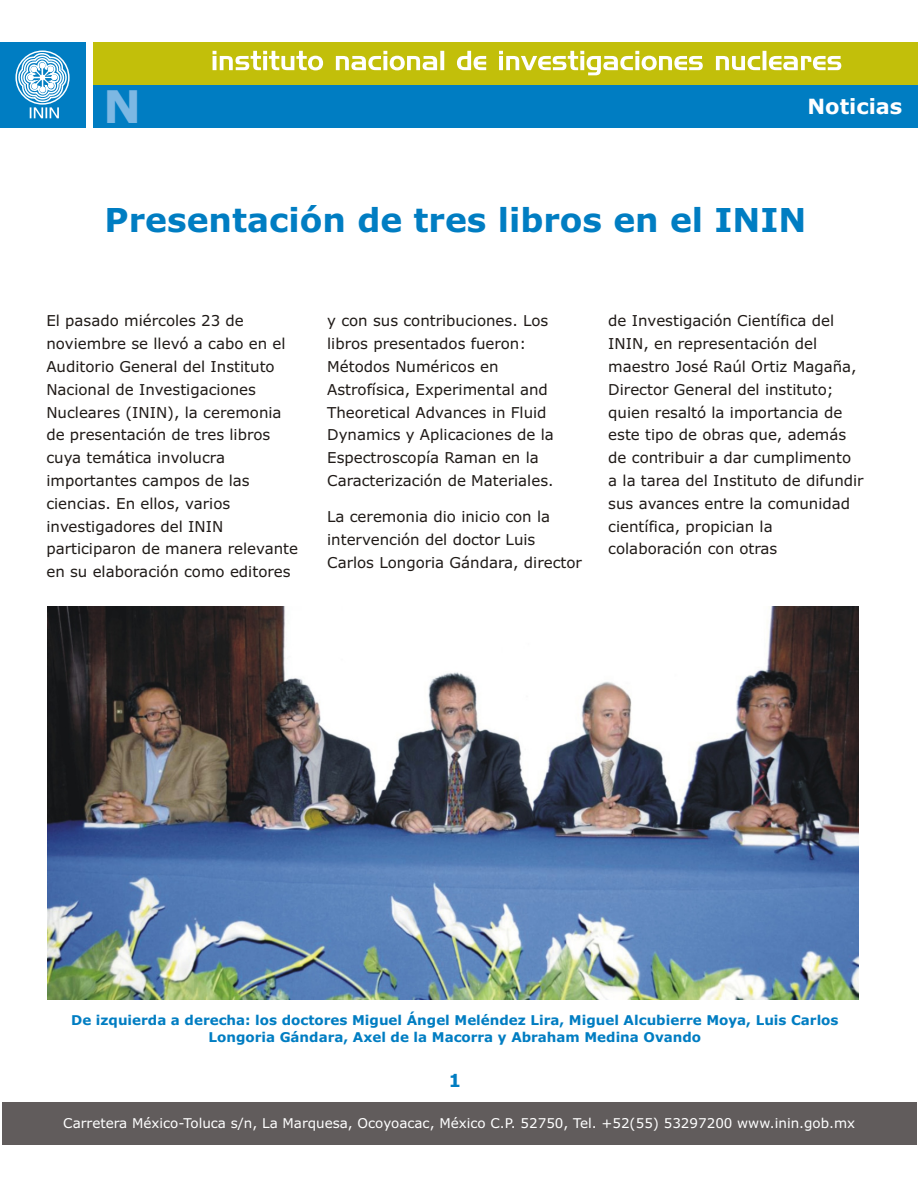
<style>
.page{position:relative;width:918px;height:1188px;background:#fff}
.page>*{position:absolute;margin:0;border:0;box-sizing:border-box;transform-origin:0 0}
.t1{font:700 45px "Verdana";color:#7db8e3}
.t2{font:700 33px "Verdana";color:#007dc2}
.t3{font:700 21px "Verdana";color:#fff}
.t4{font:700 18px "Verdana";color:#007dc2}
.t5{font:15px/22.8px "Verdana";color:#1f1a17}
.t6{font:700 13.5px/16.4px "Verdana";color:#007dc2;text-align:center}
.t7{font:13.5px "Verdana";color:#fff}
</style>
<div class="page">
<div style="left:2px;top:1102px;width:914px;height:43px;background:#615c5c"></div>
<div style="left:93px;top:42px;width:825px;height:43px;background:#c2bf0a"></div>
<div style="left:93px;top:85px;width:825px;height:42px;background:#007dc2"></div>
<div style="left:0;top:42px;width:85px;height:85px;background:#007dc2"></div>
<div style="left:15px;top:50px;width:55px;height:55px;border:2px solid #fff;border-radius:50%"></div>
<svg style="left:17px;top:52px;width:51px;height:66px"></svg>
<svg style="left:213px;top:51px;width:628px;height:24px"></svg>
<img style="left:48px;top:606px;width:810px;height:393px">
<h1 class="t1" style="left:103px;top:88px;width:40px">N</h1>
<h3 class="t3" style="left:807px;top:98px;width:96px">Noticias</h3>
<h2 class="t2" style="left:105px;top:207px;width:703px">Presentación de tres libros en el ININ</h2>
<p class="t5" style="left:46px;top:311px;width:253px">El pasado miércoles 23 de noviembre se llevó a cabo en el<br>Auditorio General del Instituto<br>Nacional de Investigaciones<br>Nucleares (ININ), la ceremonia de presentación de tres libros cuya temática involucra importantes campos de las ciencias. En ellos, varios investigadores del ININ participaron de manera relevante en su elaboración como editores</p>
<p class="t5" style="left:327px;top:311px;width:228px">y con sus contribuciones. Los libros presentados fueron:<br>Métodos Numéricos en<br>Astrofísica, Experimental and<br>Theoretical Advances in Fluid<br>Dynamics y Aplicaciones de la<br>Espectroscopía Raman en la<br>Caracterización de Materiales.</p>
<p class="t5" style="left:327px;top:507px;width:256px">La ceremonia dio inicio con la intervención del doctor Luis<br>Carlos Longoria Gándara, director</p>
<p class="t5" style="left:608px;top:311px;width:257px">de Investigación Científica del<br>ININ, en representación del maestro José Raúl Ortiz Magaña,<br>Director General del instituto; quien resaltó la importancia de este tipo de obras que, además de contribuir a dar cumplimento a la tarea del Instituto de difundir sus avances entre la comunidad científica, propician la colaboración con otras</p>
<p class="t6" style="left:71px;top:1014px;width:769px">De izquierda a derecha: los doctores Miguel Ángel Meléndez Lira, Miguel Alcubierre Moya, Luis Carlos<br>Longoria Gándara, Axel de la Macorra y Abraham Medina Ovando</p>
<p class="t4" style="left:449px;top:1073px;width:14px">1</p>
<p class="t7" style="left:63px;top:1117px;width:793px">Carretera México-Toluca s/n, La Marquesa, Ocoyoacac, México C.P. 52750, Tel. +52(55) 53297200 www.inin.gob.mx</p>
</div>
